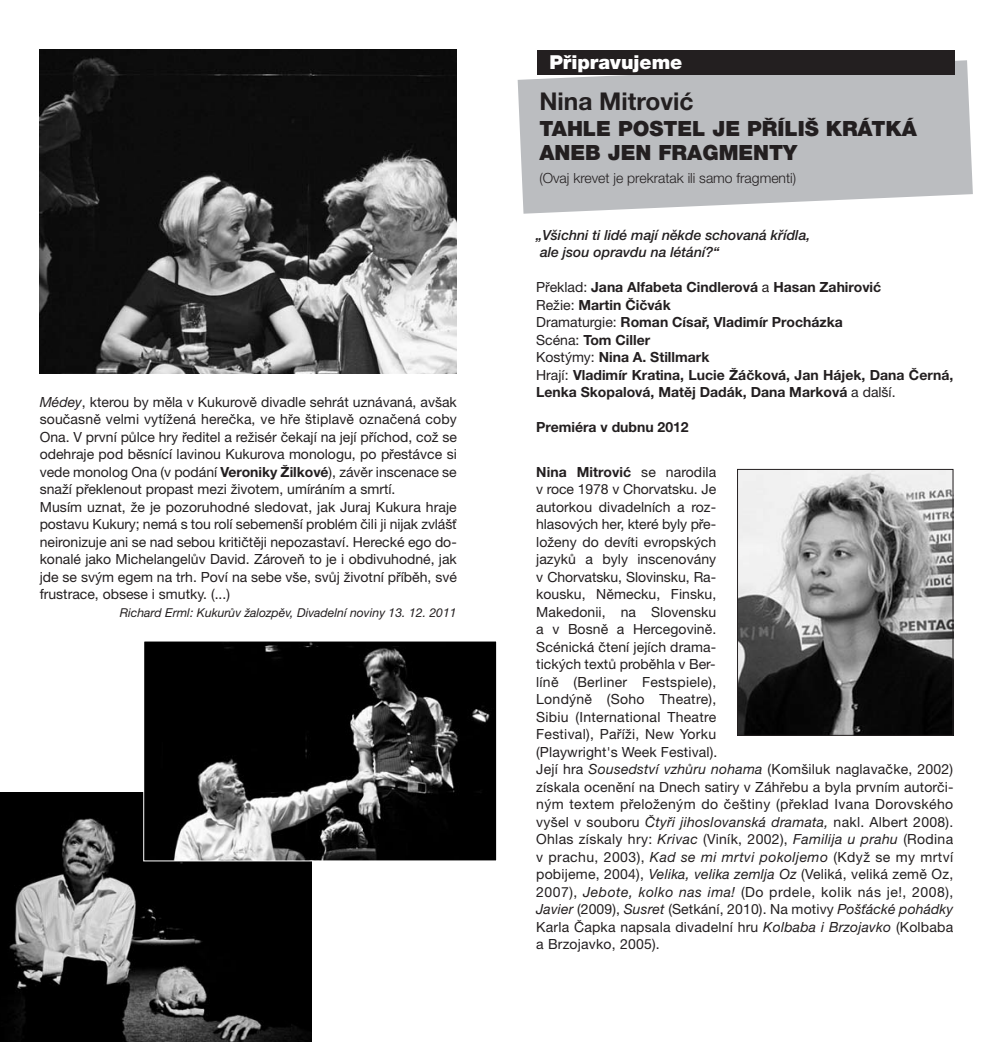
<style>
.page{position:relative;width:993px;height:1042px;background:#fff}
.page>*{position:absolute;margin:0;border:0;box-sizing:border-box;transform-origin:0 0}
.t1{font:700 24.5px "Helvetica Neue CE";color:#231f20}
.t2{font:900 21px/24.5px "Helvetica Neue CE";color:#231f20}
.t3{font:900 19.25px "Helvetica Neue CE";color:#fff}
.t4{font:14px/17.5px "Helvetica Neue CE";letter-spacing:.005em;color:#231f20}
.t5{font:700 14px/17.5px "Helvetica Neue CE";color:#231f20}
.t6{font:italic 500 14px/17.5px "Helvetica Neue CE";color:#231f20}
.t7{font:300 14px "Helvetica Neue CE";color:#231f20}
.t8{font:italic 12.25px "Helvetica Neue CE";color:#231f20}
.s1{font-style:italic}
.s2{font-weight:700}
.s3{font-weight:400}
</style>
<div class="page">
<img style="left:40px;top:50px;width:416px;height:324px">
<img style="left:0;top:792px;width:311px;height:250px">
<img style="left:145px;top:642px;width:350px;height:217px">
<div style="left:143px;top:640px;width:354px;height:221px;border:1px solid #fff"></div>
<svg style="left:517px;top:60px;width:455px;height:154px;background:#c0c1c4"></svg>
<div style="left:537px;top:50px;width:417px;height:24px;background:#231f20"></div>
<img style="left:739px;top:471px;width:211px;height:262px">
<div style="left:737px;top:469px;width:215px;height:266px;border:1px solid #231f20"></div>
<p class="t4" style="left:40px;top:394px;width:418px"><span class="s1">Médey</span>, kterou by měla v Kukurově divadle sehrát uznávaná, avšak současně velmi vytížená herečka, ve hře štiplavě označená coby Ona. V první půlce hry ředitel a režisér čekají na její příchod, což se odehraje pod běsnící lavinou Kukurova monologu, po přestávce si vede monolog Ona (v podání <span class="s2">Veroniky Žilkové</span>), závěr inscenace se snaží překlenout propast mezi životem, umíráním a smrtí.<br>Musím uznat, že je pozoruhodné sledovat, jak Juraj Kukura hraje postavu Kukury; nemá s tou rolí sebemenší problém čili ji nijak zvlášť neironizuje ani se nad sebou kritičtěji nepozastaví. Herecké ego do&shy;konalé jako Michelangelův David. Zároveň to je i obdivuhodné, jak jde se svým egem na trh. Poví na sebe vše, svůj životní příběh, své frustrace, obsese i smutky. (...)</p>
<p class="t8" style="left:120px;top:608px;width:338px">Richard Erml: Kukurův žalozpěv, Divadelní noviny 13. 12. 2011</p>
<h3 class="t3" style="left:549px;top:55px;width:134px">Připravujeme</h3>
<h1 class="t1" style="left:539px;top:92px;width:156px">Nina Mitrović</h1>
<h2 class="t2" style="left:539px;top:118px;width:379px">TAHLE POSTEL JE PŘÍLIŠ KRÁTKÁ<br>ANEB JEN FRAGMENTY</h2>
<p class="t7" style="left:539px;top:173px;width:258px">(Ovaj krevet je prekratak ili samo fragmenti)</p>
<p class="t6" style="left:536px;top:228px;width:275px">„Všichni ti lidé mají někde schovaná křídla, ale jsou opravdu na létání?“</p>
<p class="t5" style="left:536px;top:280px;width:418px"><span class="s3">Překlad:</span> Jana Alfabeta Cindlerová <span class="s3">a</span> Hasan Zahirović<br><span class="s3">Režie:</span> Martin Čičvák<br><span class="s3">Dramaturgie:</span> Roman Císař, Vladimír Procházka<br><span class="s3">Scéna:</span> Tom Ciller<br><span class="s3">Kostýmy:</span> Nina A. Stillmark<br><span class="s3">Hrají:</span> Vladimír Kratina, Lucie Žáčková, Jan Hájek, Dana Černá, Lenka Skopalová, Matěj Dadák, Dana Marková <span class="s3">a další.</span></p>
<p class="t5" style="left:536px;top:420px;width:154px">Premiéra v dubnu 2012</p>
<p class="t4" style="left:536px;top:464px;width:419px"><span class="s2">Nina Mitrović</span> se narodila<br>v roce 1978 v Chorvatsku. Je<br>autorkou divadelních a roz-<br>hlasových her, které byly pře-<br>loženy do devíti evropských<br>jazyků a byly inscenovány<br>v Chorvatsku, Slovinsku, Ra-<br>kousku, Německu, Finsku,<br>Makedonii, na Slovensku<br>a v Bosně a Hercegovině.<br>Scénická čtení jejích drama-<br>tických textů proběhla v Ber-<br>líně (Berliner Festspiele),<br>Londýně (Soho Theatre),<br>Sibiu (International Theatre<br>Festival), Paříži, New Yorku<br>(Playwright's Week Festival).<br>Její hra <span class="s1">Sousedství vzhůru nohama</span> (Komšiluk naglavačke, 2002) získala ocenění na Dnech satiry v Záhřebu a byla prvním autorči&shy;ným textem přeloženým do češtiny (překlad Ivana Dorovského vyšel v souboru <span class="s1">Čtyři jihoslovanská dramata,</span> nakl. Albert 2008).<br>Ohlas získaly hry: <span class="s1">Krivac</span> (Viník, 2002), <span class="s1">Familija u prahu</span> (Rodina v prachu, 2003), <span class="s1">Kad se mi mrtvi pokoljemo</span> (Když se my mrtví pobijeme, 2004), <span class="s1">Velika, velika zemlja Oz</span> (Veliká, veliká země Oz, 2007), <span class="s1">Jebote, kolko nas ima!</span> (Do prdele, kolik nás je!, 2008), <span class="s1">Javier</span> (2009), <span class="s1">Susret</span> (Setkání, 2010). Na motivy <span class="s1">Pošťácké pohádky </span>Karla Čapka napsala divadelní hru <span class="s1">Kolbaba i Brzojavko</span> (Kolbaba a Brzojavko, 2005).</p>
</div>
